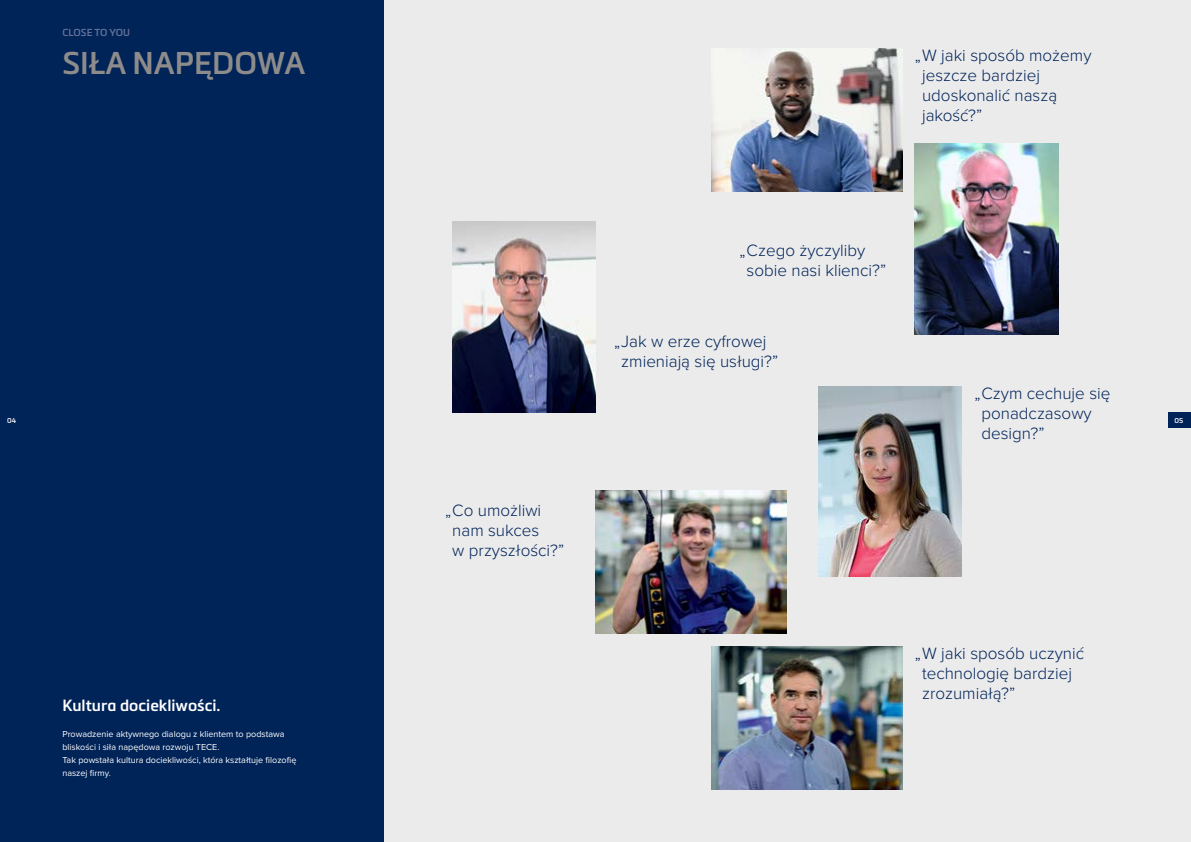
<style>
.page{position:relative;width:1191px;height:842px;background:#ebebec}
.page>*{position:absolute;margin:0;border:0;box-sizing:border-box;transform-origin:0 0}
.t1{font:600 31px "Metronic Pro";color:#8e8c8a}
.t2{font:300 17px/20px "Proxima Nova";color:#002358}
.t3{font:600 16px "Metronic Pro";color:#fff}
.t4{font:600 10px "Metronic Pro";color:#677299}
.t5{font:9px/13px "Proxima Nova";color:#fff}
.t6{font:600 7px "Metronic Pro";color:#fff}
</style>
<div class="page">
<div style="left:0;top:0;width:383px;height:842px;background:#002358"></div>
<img style="left:452px;top:222px;width:143px;height:190px">
<img style="left:711px;top:646px;width:191px;height:143px">
<img style="left:595px;top:490px;width:191px;height:143px">
<img style="left:819px;top:386px;width:143px;height:191px">
<img style="left:711px;top:48px;width:191px;height:143px">
<img style="left:915px;top:144px;width:143px;height:190px">
<div style="left:1168px;top:412px;width:23px;height:16px;background:#002358"></div>
<p class="t4" style="left:62px;top:26px;width:69px">CLOSE TO YOU</p>
<h1 class="t1" style="left:62px;top:44px;width:244px">SIŁA NAPĘDOWA</h1>
<p class="t2" style="left:922px;top:45px;width:171px;text-indent:-7px">„W jaki sposób możemy jeszcze bardziej udoskonalić naszą jakość?”</p>
<p class="t2" style="left:746px;top:240px;width:141px;text-indent:-7px">„Czego życzyliby sobie nasi klienci?”</p>
<p class="t2" style="left:621px;top:331px;width:158px;text-indent:-7px">„Jak w erze cyfrowej zmieniają się usługi?”</p>
<p class="t2" style="left:981px;top:383px;width:130px;text-indent:-7px">„Czym cechuje się ponadczasowy design?”</p>
<p class="t6" style="left:7px;top:416px;width:11px">04</p>
<p class="t6" style="left:1174px;top:416px;width:10px">05</p>
<p class="t3" style="left:62px;top:696px;width:160px">Kultura dociekliwości.</p>
<p class="t5" style="left:62px;top:727px;width:235px">Prowadzenie aktywnego dialogu z klientem to podstawa bliskości i siła napędowa rozwoju TECE.<br>Tak powstała kultura dociekliwości, która kształtuje filozofię naszej firmy.</p>
<p class="t2" style="left:452px;top:500px;width:113px;text-indent:-7px">„Co umożliwi nam sukces<br>w przyszłości?”</p>
<p class="t2" style="left:922px;top:643px;width:164px;text-indent:-7px">„W jaki sposób uczynić technologię bardziej zrozumiałą?”</p>
</div>
